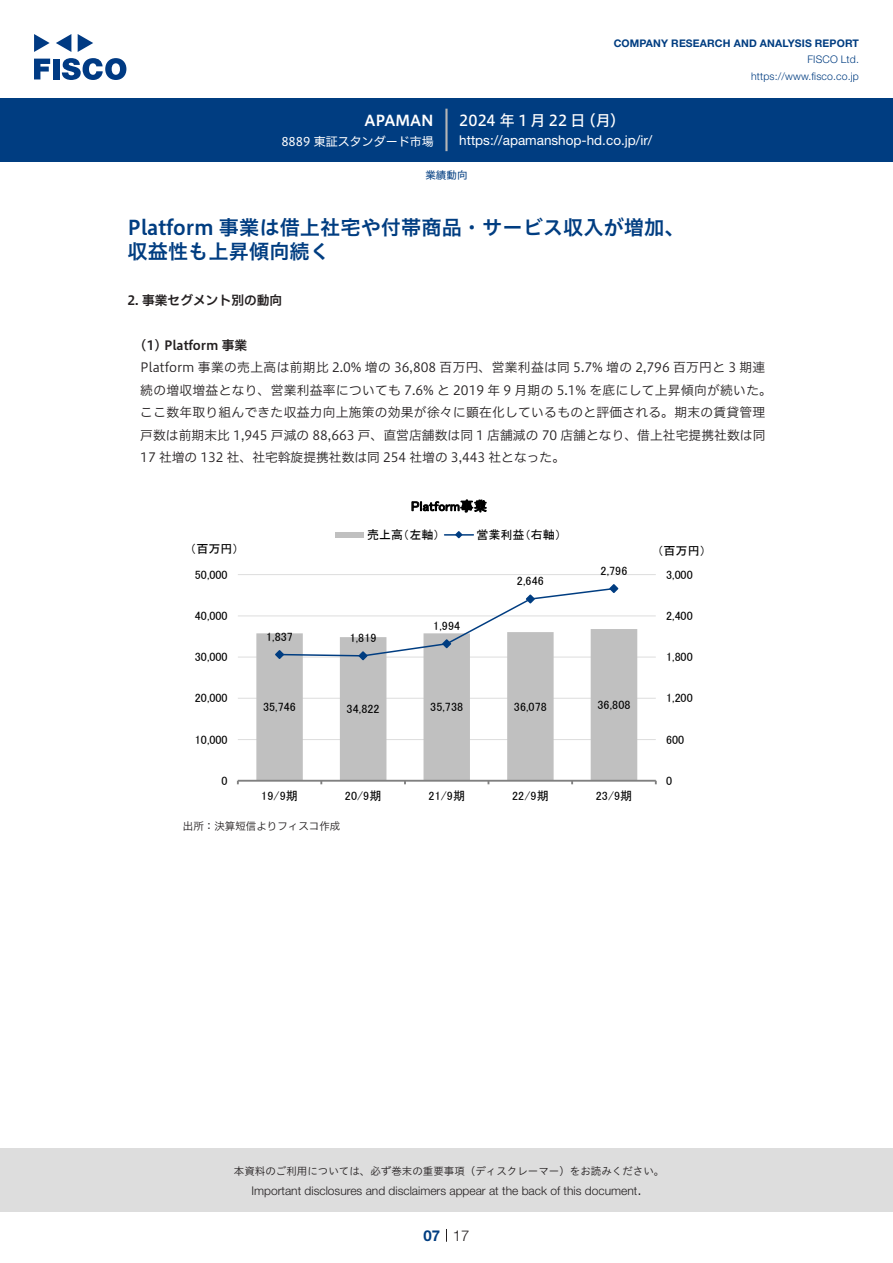
<style>
.page{position:relative;width:893px;height:1263px;background:#fff}
.page>*{position:absolute;margin:0;border:0;box-sizing:border-box;transform-origin:0 0}
.中タイトル{font:20.25px/24px "Hiragino UD Sans Std W6";color:#003d81}
.t1{font:15px "Hiragino UD Sans F Std N W5";letter-spacing:.195em;color:#fff}
.t2{font:15px "Hiragino UD Sans F Std N W6";color:#fff}
.t3{font:300 15px "Helvetica Neue LT Std";color:#231f20}
.t4{font:700 15px "Helvetica Neue LT Std";color:#003d81}
.t5{font:13.5px "Helvetica Neue LT Std";color:#fff}
.t6{font:13.5px "MS P Gothic";letter-spacing:.01em;color:#000}
.本文3mm{font:12.75px/22.5px "Hiragino UD Sans F Std N W3";letter-spacing:.02em;color:#231f20}
.小タイトル{font:12.75px "Hiragino UD Sans F Std N W6";color:#231f20}
.小タイトル3mm{font:12.75px "Hiragino UD Sans F Std N W6";color:#231f20}
.t7{font:12px "MS P Gothic";letter-spacing:.005em;color:#000}
.t8{font:300 12px "Helvetica Neue LT Std";color:#231f20}
.t9{font:12px "Hiragino UD Sans F Std N W4";color:#fff}
.t10{font:10.5px "Hiragino UD Sans Std W3";color:#231f20}
.t11{font:700 10.5px "Helvetica Neue LT Std";letter-spacing:.015em;color:#003d81}
.t12{font:300 10.5px/16.5px "Helvetica Neue LT Std";letter-spacing:.015em;color:#003d81;text-align:right}
.表組み基本スタイル{font:10.5px "Hiragino UD Sans F Std N W3";color:#231f20}
.ヘッダー{font:10.5px "Hiragino UD Sans F Std N W4";color:#003d81}
</style>
<div class="page">
<div style="left:0;top:1148px;width:893px;height:64px;background:#ddd"></div>
<svg style="left:34px;top:59px;width:16px;height:20px"></svg>
<div style="left:53px;top:59px;width:6px;height:20px;background:#003a83"></div>
<svg style="left:62px;top:58px;width:64px;height:22px"></svg>
<svg style="left:34px;top:34px;width:16px;height:18px"></svg>
<svg style="left:78px;top:34px;width:15px;height:18px"></svg>
<svg style="left:56px;top:34px;width:15px;height:18px"></svg>
<div style="left:0;top:98px;width:893px;height:64px;background:#003d81"></div>
<hr style="left:445px;top:109px;width:3px;height:42px;background:#b5b5b6">
<svg style="left:446px;top:1229px;width:1px;height:13px"></svg>
<hr style="left:238px;top:739px;width:418px;height:1px;background:#ddd">
<hr style="left:238px;top:698px;width:418px;height:1px;background:#ddd">
<hr style="left:238px;top:657px;width:418px;height:1px;background:#ddd">
<hr style="left:238px;top:615px;width:418px;height:1px;background:#ddd">
<hr style="left:238px;top:574px;width:418px;height:1px;background:#ddd">
<svg style="left:256px;top:629px;width:381px;height:151px;fill:#c0c0c0"></svg>
<hr style="left:238px;top:780px;width:418px;height:2px;background:#808080">
<svg style="left:274px;top:584px;width:346px;height:78px"></svg>
<div style="left:335px;top:532px;width:29px;height:6px;background:#c0c0c0"></div>
<hr style="left:445px;top:534px;width:28px;height:2px;background:#003d81">
<svg style="left:454px;top:531px;width:10px;height:8px"></svg>
<p class="t2" style="left:364px;top:109px;width:71px">APAMAN</p>
<p class="t9" style="left:281px;top:132px;width:154px">8889 東証スタンダード市場</p>
<p class="t11" style="left:614px;top:37px;width:247px">COMPANY RESEARCH AND ANALYSIS REPORT</p>
<p class="t12" style="left:751px;top:51px;width:109px">FISCO Ltd. https://www.fisco.co j p.</p>
<p class="t1" style="left:581px;top:109px;width:46px">（月(</p>
<p class="t1" style="left:459px;top:109px;width:128px">2024年1月22日</p>
<p class="t5" style="left:459px;top:132px;width:195px">https://apamanshop- h d . c o j p. /i r/</p>
<p class="ヘッダー" style="left:425px;top:167px;width:43px">業績動向</p>
<p class="中タイトル" style="left:128px;top:214px;width:559px">Platform 事業は借上社宅や付帯商品・サービス収入が増加、収益性も上昇傾向続く</p>
<p class="小タイトル" style="left:128px;top:290px;width:156px">2. 事業セグメント別の動向</p>
<p class="小タイトル3mm" style="left:140px;top:335px;width:108px">1( ) Platform 事業</p>
<p class="本文3mm" style="left:140px;top:355px;width:633px">Platform 事業の売上高は前期比 2.0% 増の 36,808 百万円、営業利益は同 5.7% 増の 2,796 百万円と 3 期連続の増収増益となり、営業利益率についても 7.6% と 2019 年 9 月期の 5.1% を底にして上昇傾向が続いた。ここ数年取り組んできた収益力向上施策の効果が徐々に顕在化しているものと評価される。期末の賃貸管理戸数は前期末比 1,945 戸減の 88,663 戸、直営店舗数は同 1 店舗減の 70 店舗となり、借上社宅提携社数は同17 社増の 132 社、社宅斡旋提携社数は同 254 社増の 3,443 社となった。</p>
<p class="t7" style="left:190px;top:543px;width:50px">（百万円）</p>
<p class="t7" style="left:195px;top:568px;width:34px">50,000</p>
<p class="t7" style="left:195px;top:609px;width:34px">40,000</p>
<p class="t7" style="left:195px;top:651px;width:34px">30,000</p>
<p class="t7" style="left:195px;top:692px;width:34px">20,000</p>
<p class="t7" style="left:195px;top:733px;width:34px">10,000</p>
<p class="t7" style="left:221px;top:774px;width:8px">0</p>
<p class="t7" style="left:266px;top:630px;width:28px">1,837</p>
<p class="t7" style="left:263px;top:701px;width:34px">35,746</p>
<p class="t7" style="left:261px;top:790px;width:38px">19/9期</p>
<p class="t6" style="left:411px;top:499px;width:77px">Platform事業</p>
<p class="t7" style="left:476px;top:528px;width:86px">営業利益（右軸(</p>
<p class="t7" style="left:367px;top:528px;width:74px">売上高（左軸）</p>
<p class="t7" style="left:350px;top:631px;width:28px">1,819</p>
<p class="t7" style="left:347px;top:703px;width:34px">34,822</p>
<p class="t7" style="left:345px;top:790px;width:38px">20/9期</p>
<p class="t7" style="left:433px;top:619px;width:28px">1,994</p>
<p class="t7" style="left:430px;top:701px;width:34px">35,738</p>
<p class="t7" style="left:429px;top:790px;width:38px">21/9期</p>
<p class="t7" style="left:517px;top:575px;width:28px">2,646</p>
<p class="t7" style="left:514px;top:700px;width:34px">36,078</p>
<p class="t7" style="left:512px;top:790px;width:38px">22/9期</p>
<p class="表組み基本スタイル" style="left:183px;top:818px;width:159px">出所：決算短信よりフィスコ作成</p>
<p class="t7" style="left:601px;top:564px;width:28px">2,796</p>
<p class="t7" style="left:597px;top:699px;width:34px">36,808</p>
<p class="t7" style="left:596px;top:790px;width:38px">23/9期</p>
<p class="t7" style="left:657px;top:544px;width:50px">（百万円(</p>
<p class="t7" style="left:666px;top:568px;width:28px">3,000</p>
<p class="t7" style="left:666px;top:609px;width:28px">2,400</p>
<p class="t7" style="left:666px;top:651px;width:28px">1,800</p>
<p class="t7" style="left:666px;top:692px;width:28px">1,200</p>
<p class="t7" style="left:666px;top:733px;width:20px">600</p>
<p class="t7" style="left:666px;top:774px;width:8px">0</p>
<p class="t10" style="left:234px;top:1163px;width:432px">本資料のご利用については、必ず巻末の重要事項（ディスクレーマー）をお読みください。</p>
<p class="t3" style="left:637px;top:1180px;width:6px">.</p>
<p class="t8" style="left:251px;top:1183px;width:387px">Important disclosures and disclaimers appear at the back of this document</p>
<p class="t4" style="left:423px;top:1226px;width:18px">07</p>
<p class="t3" style="left:453px;top:1226px;width:18px">17</p>
</div>
